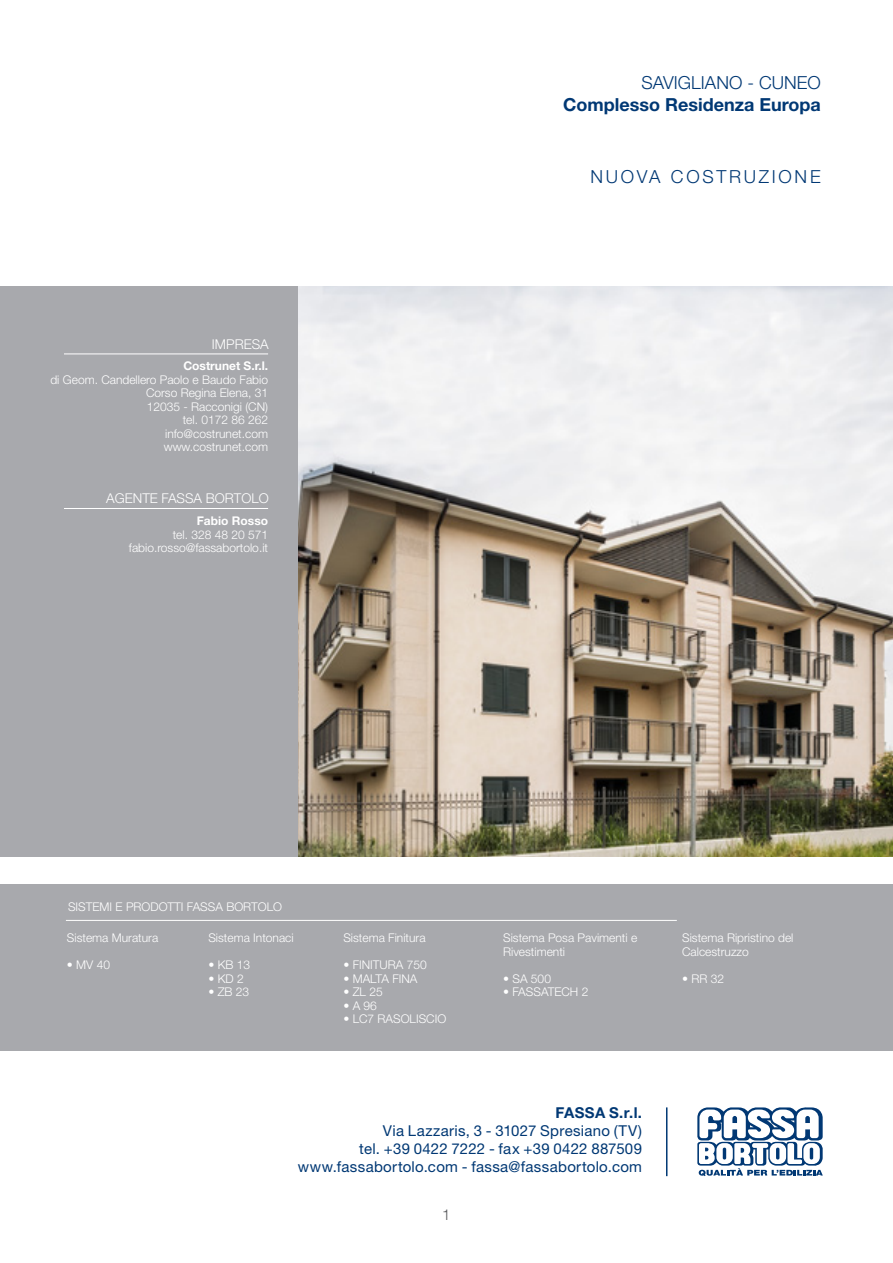
<style>
.page{position:relative;width:893px;height:1263px;background:#fff}
.page>*{position:absolute;margin:0;border:0;box-sizing:border-box;transform-origin:0 0}
.t1{font:700 18px "Helvetica Neue LT Std";color:#013874}
.t2{font:300 18px "Helvetica Neue LT Std";letter-spacing:.15em;color:#013874}
.t3{font:300 18px "Helvetica Neue LT Std";color:#013874}
.t4{font:15px/18px "Helvetica Neue LT Std";letter-spacing:.02em;color:#013874;text-align:right}
.Numero_Pagina{font:300 15px "Helvetica Neue LT Std";color:#57585a}
.t5{font:300 13.5px "Helvetica Neue LT Std";color:#fff}
.Titolo_Sinistra{font:300 12px/13.5px "Helvetica Neue LT Std";color:#fff}
.t6{font:700 12px "Helvetica Neue LT Std";color:#fff}
.s1{font-weight:700}
</style>
<div class="page">
<svg style="left:697px;top:1107px;width:126px;height:69px"></svg>
<div style="left:0;top:286px;width:893px;height:571px;background:#a8a9ad"></div>
<div style="left:0;top:884px;width:893px;height:166px;background:#a8a9ad"></div>
<hr style="left:66px;top:920px;width:611px;height:1px;background:#fff">
<hr style="left:666px;top:1107px;width:1px;height:69px;background:#013874">
<hr style="left:64px;top:354px;width:204px;height:1px;background:#fff">
<img style="left:299px;top:286px;width:594px;height:571px">
<hr style="left:64px;top:508px;width:204px;height:1px;background:#fff">
<p class="t3" style="left:641px;top:72px;width:181px">SAVIGLIANO - CUNEO</p>
<p class="t1" style="left:563px;top:93px;width:259px">Complesso Residenza Europa</p>
<p class="t5" style="left:212px;top:336px;width:58px">IMPRESA</p>
<p class="t6" style="left:183px;top:359px;width:86px">Costrunet S.r.l.</p>
<p class="Titolo_Sinistra" style="left:50px;top:373px;width:219px">di Geom. Candellero Paolo e Baudo Fabio</p>
<p class="Titolo_Sinistra" style="left:146px;top:386px;width:124px">Corso Regina Elena, 31</p>
<p class="Titolo_Sinistra" style="left:147px;top:400px;width:123px">12035 - Racconigi (CN)</p>
<p class="Titolo_Sinistra" style="left:183px;top:413px;width:87px">tel. 0172 86 262</p>
<p class="Titolo_Sinistra" style="left:165px;top:427px;width:104px">info@costrunet.com</p>
<p class="Titolo_Sinistra" style="left:164px;top:440px;width:106px">www.costrunet.com</p>
<p class="t5" style="left:106px;top:490px;width:164px">AGENTE FASSA BORTOLO</p>
<p class="t6" style="left:197px;top:513px;width:73px">Fabio Rosso</p>
<p class="Titolo_Sinistra" style="left:173px;top:527px;width:97px">tel. 328 48 20 571</p>
<p class="Titolo_Sinistra" style="left:129px;top:541px;width:141px">fabio.rosso@fassabortolo.it</p>
<p class="t2" style="left:590px;top:166px;width:232px">NUOVA COSTRUZIONE</p>
<p class="Titolo_Sinistra" style="left:68px;top:899px;width:216px">SISTEMI E PRODOTTI FASSA BORTOLO</p>
<p class="Titolo_Sinistra" style="left:67px;top:931px;width:93px">Sistema Muratura</p>
<p class="Titolo_Sinistra" style="left:67px;top:958px;width:45px">• MV 40</p>
<p class="Titolo_Sinistra" style="left:208px;top:931px;width:87px">Sistema Intonaci</p>
<p class="Titolo_Sinistra" style="left:208px;top:958px;width:43px">• KB 13</p>
<p class="Titolo_Sinistra" style="left:208px;top:971px;width:37px">• KD 2</p>
<p class="Titolo_Sinistra" style="left:208px;top:985px;width:42px">• ZB 23</p>
<p class="Titolo_Sinistra" style="left:343px;top:931px;width:84px">Sistema Finitura</p>
<p class="Titolo_Sinistra" style="left:343px;top:958px;width:85px">• FINITURA 750</p>
<p class="Titolo_Sinistra" style="left:343px;top:971px;width:76px">• MALTA FINA</p>
<p class="Titolo_Sinistra" style="left:343px;top:985px;width:41px">• ZL 25</p>
<p class="Titolo_Sinistra" style="left:343px;top:998px;width:35px">• A 96</p>
<p class="Titolo_Sinistra" style="left:343px;top:1012px;width:104px">• LC7 RASOLISCIO</p>
<p class="Titolo_Sinistra" style="left:503px;top:931px;width:136px">Sistema Posa Pavimenti e<br>Rivestimenti</p>
<p class="Titolo_Sinistra" style="left:503px;top:971px;width:49px">• SA 500</p>
<p class="Titolo_Sinistra" style="left:503px;top:985px;width:87px">• FASSATECH 2</p>
<p class="Titolo_Sinistra" style="left:682px;top:931px;width:113px">Sistema Ripristino del</p>
<p class="Titolo_Sinistra" style="left:682px;top:944px;width:68px">Calcestruzzo</p>
<p class="Titolo_Sinistra" style="left:682px;top:971px;width:44px">• RR 32</p>
<p class="t4" style="left:383px;top:1103px;width:261px"><span class="s1">FASSA S.r.l.<br></span>Via Lazzaris, 3 - 31027 Spresiano (TV)</p>
<p class="t4" style="left:359px;top:1139px;width:284px">tel. +39 0422 7222 - fax +39 0422 887509</p>
<p class="t4" style="left:298px;top:1157px;width:346px">www.fassabortolo.com - fassa@fassabortolo.com</p>
<p class="Numero_Pagina" style="left:442px;top:1205px;width:10px">1</p>
</div>
